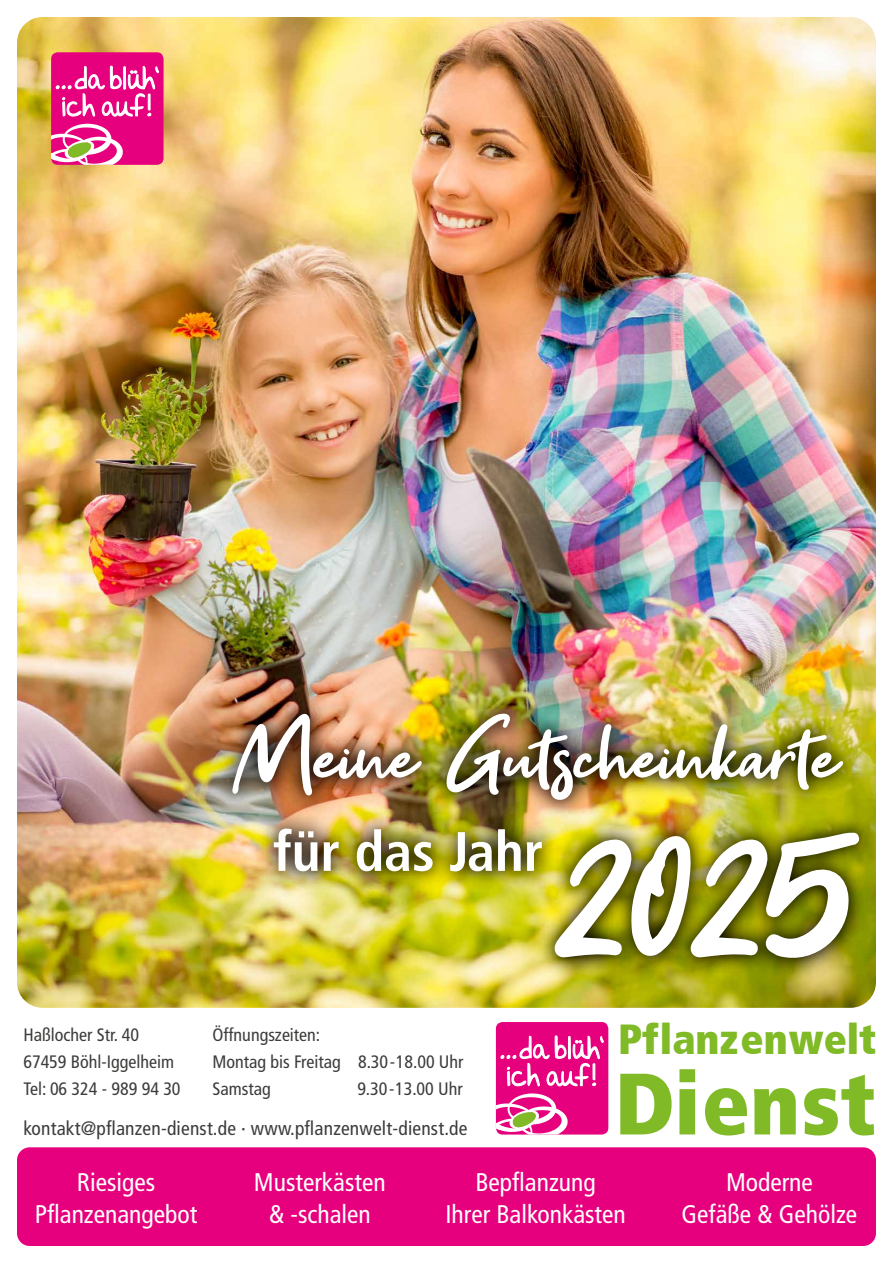
<style>
.page{position:relative;width:893px;height:1263px;background:#fff}
.page>*{position:absolute;margin:0;border:0;box-sizing:border-box;transform-origin:0 0}
.t1{font:237px "Get Show";color:#fff}
.t2{font:108px "Get Show";color:#fff}
.t3{font:900 condensed 87px "Frutiger";color:#80ba27}
.t4{font:700 condensed 55.5px "Frutiger LT Pro";color:#fff}
.t5{font:900 condensed 41.85px "Frutiger";color:#80ba27}
.t6{font:condensed 25.5px/31.5px "Frutiger LT Pro";color:#fff;text-align:center}
.t7{font:condensed 19.5px "Frutiger LT Pro";letter-spacing:.01em;color:#3c3c3b}
.t8{font:condensed 18px/27px "Frutiger LT Pro";color:#3c3c3b}
</style>
<div class="page">
<img style="left:17px;top:17px;width:859px;height:991px">
<div style="left:496px;top:1022px;width:112px;height:112px;background:#e6007d;border-radius:7px"></div>
<svg style="left:496px;top:1093px;width:72px;height:41px"></svg>
<svg style="left:500px;top:1035px;width:104px;height:52px"></svg>
<div style="left:17px;top:1147px;width:859px;height:99px;background:#e6007d;border-radius:13px"></div>
<div style="left:51px;top:52px;width:113px;height:113px;background:#e6007d;border-radius:7px"></div>
<svg style="left:51px;top:123px;width:72px;height:42px"></svg>
<svg style="left:56px;top:65px;width:103px;height:52px"></svg>
<img style="left:213px;top:694px;width:648px;height:125px">
<img style="left:536px;top:814px;width:340px;height:163px">
<img style="left:255px;top:810px;width:306px;height:81px">
<h2 class="t2" style="left:233px;top:695px;width:608px">Meine Gutscheinkarte</h2>
<h1 class="t1" style="left:559px;top:760px;width:299px">2025</h1>
<h3 class="t4" style="left:273px;top:819px;width:272px">für das Jahr</h3>
<h3 class="t5" style="left:618px;top:1014px;width:260px">Pflanzenwelt</h3>
<h3 class="t3" style="left:615px;top:1051px;width:262px">Dienst</h3>
<p class="t8" style="left:23px;top:1021px;width:159px">Haßlocher Str. 40<br>67459 Böhl-Iggelheim<br>Tel: 06 324 - 989 94 30</p>
<p class="t8" style="left:213px;top:1021px;width:252px">Öffnungszeiten:<br>Montag bis Freitag 8.30-18.00 Uhr<br>Samstag</p>
<p class="t8" style="left:357px;top:1075px;width:107px">9.30-13.00 Uhr</p>
<p class="t7" style="left:23px;top:1117px;width:446px">kontakt@pflanzen-dienst.de · www.pflanzenwelt-dienst.de</p>
<h3 class="t6" style="left:35px;top:1167px;width:164px">Riesiges<br>Pflanzenangebot</h3>
<h3 class="t6" style="left:254px;top:1167px;width:133px">Musterkästen &amp; -schalen</h3>
<h3 class="t6" style="left:445px;top:1167px;width:182px">Bepflanzung<br>Ihrer Balkonkästen</h3>
<h3 class="t6" style="left:682px;top:1167px;width:177px">Moderne<br>Gefäße &amp; Gehölze</h3>
</div>
